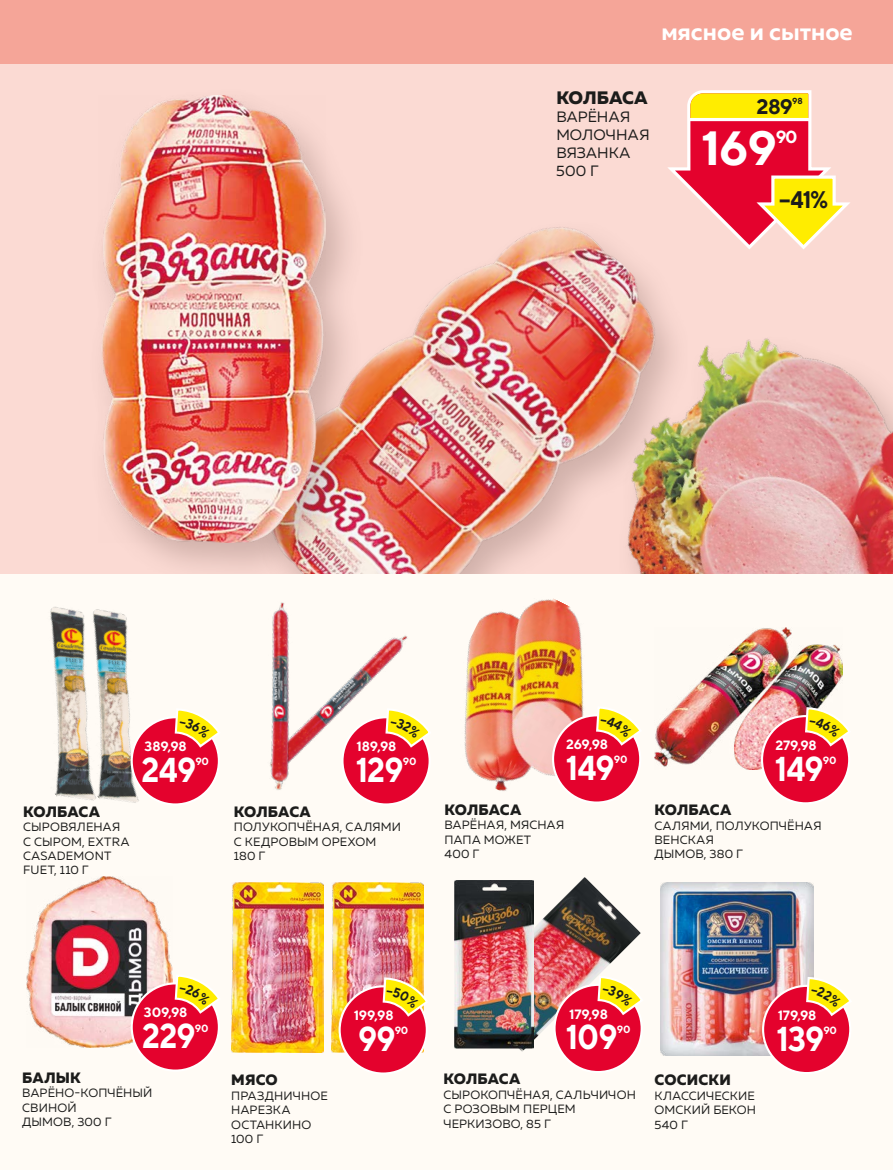
<style>
.page{position:relative;width:893px;height:1170px;background:#fff}
.page>*{position:absolute;margin:0;border:0;box-sizing:border-box;transform-origin:0 0}
.t1{font:700 48px "TT Norms";color:#fff}
.t2{font:700 34.5px "TT Norms";letter-spacing:-.025em;color:#fff;scale:.9 1}
.t3{font:700 24px "Muller";color:#fff}
.t4{font:700 24px "TT Norms";color:#1c1c1b;scale:.9 1}
.t5{font:700 21px "TT Norms";color:#1c1c1b}
.t6{font:800 18px "Muller";color:#1c1c1b}
.t7{font:700 17.55px "TT Norms";color:#fff}
.t8{font:800 15px "Muller";letter-spacing:.01em;color:#1c1c1b}
.t9{font:15px/18px "Muller";letter-spacing:.01em;color:#1c1c1b}
.t10{font:700 13.5px "TT Norms";letter-spacing:-.015em;color:#fff}
.t11{font:12px/14.4px "Muller";letter-spacing:.01em;color:#1c1c1b}
.t12{font:700 10.5px "TT Norms";letter-spacing:-.025em;color:#fff}
.t13{font:700 8.7px "TT Norms";color:#1c1c1b}
</style>
<div class="page">
<div style="left:0;top:64px;width:893px;height:1105px;background:#fbdad3"></div>
<img style="left:702px;top:338px;width:191px;height:236px">
<img style="left:366px;top:227px;width:336px;height:347px">
<div style="left:87px;top:85px;width:279px;height:502px;background:#6b4e48;opacity:.3"></div>
<img style="left:98px;top:96px;width:228px;height:446px">
<div style="left:0;top:574px;width:893px;height:595px;background:#fffbf5"></div>
<div style="left:0;top:0;width:893px;height:64px;background:#f5a598"></div>
<svg style="left:663px;top:90px;width:187px;height:162px"></svg>
<hr style="left:689px;top:118px;width:120px;height:3px;background:#fff">
<img style="left:26px;top:876px;width:146px;height:170px">
<div style="left:132px;top:983px;width:87px;height:87px;background:#e4022d;border-radius:50%"></div>
<img style="left:415px;top:573px;width:221px;height:218px">
<div style="left:553px;top:715px;width:87px;height:87px;background:#e4022d;border-radius:50%"></div>
<img style="left:654px;top:627px;width:188px;height:142px">
<div style="left:762px;top:716px;width:87px;height:87px;background:#e4022d;border-radius:50%"></div>
<img style="left:50px;top:606px;width:89px;height:197px">
<img style="left:231px;top:882px;width:92px;height:170px">
<img style="left:332px;top:882px;width:92px;height:170px">
<div style="left:340px;top:986px;width:87px;height:87px;background:#e4022d;border-radius:50%"></div>
<img style="left:660px;top:882px;width:153px;height:173px">
<img style="left:466px;top:877px;width:175px;height:174px">
<div style="left:554px;top:984px;width:88px;height:87px;background:#e4022d;border-radius:50%"></div>
<div style="left:553px;top:983px;width:90px;height:89px;border:2px solid #fff;border-radius:50%"></div>
<img style="left:454px;top:880px;width:79px;height:168px">
<div style="left:763px;top:985px;width:87px;height:87px;background:#e4022d;border-radius:50%"></div>
<div style="left:342px;top:717px;width:88px;height:87px;background:#e4022d;border-radius:50%"></div>
<img style="left:341px;top:620px;width:102px;height:171px">
<img style="left:270px;top:602px;width:71px;height:188px">
<div style="left:132px;top:717px;width:87px;height:87px;background:#e4022d;border-radius:50%"></div>
<svg style="left:174px;top:976px;width:45px;height:90px"></svg>
<svg style="left:595px;top:705px;width:45px;height:93px"></svg>
<svg style="left:804px;top:706px;width:45px;height:93px"></svg>
<svg style="left:381px;top:976px;width:46px;height:93px"></svg>
<svg style="left:596px;top:974px;width:47px;height:94px"></svg>
<svg style="left:805px;top:975px;width:45px;height:94px"></svg>
<svg style="left:384px;top:707px;width:49px;height:93px"></svg>
<svg style="left:174px;top:710px;width:45px;height:90px"></svg>
<h3 class="t3" style="left:661px;top:17px;width:193px">мясное и сытное</h3>
<h3 class="t6" style="left:556px;top:87px;width:93px">КОЛБАСА</h3>
<p class="t9" style="left:556px;top:108px;width:95px">ВАРЁНАЯ<br>МОЛОЧНАЯ<br>ВЯЗАНКА<br>500 Г</p>
<h3 class="t5" style="left:756px;top:93px;width:38px">289</h3>
<p class="t13" style="left:792px;top:96px;width:12px">98</p>
<h1 class="t1" style="left:701px;top:118px;width:77px">169</h1>
<h3 class="t7" style="left:776px;top:126px;width:23px">90</h3>
<h3 class="t4" style="left:779px;top:184px;width:56px">−41%</h3>
<p class="t8" style="left:23px;top:802px;width:78px">КОЛБАСА</p>
<p class="t11" style="left:23px;top:819px;width:108px">СЫРОВЯЛЕНАЯ<br>С СЫРОМ, EXTRA<br>CASADEMONT<br>FUET, 110 Г</p>
<p class="t10" style="left:145px;top:738px;width:44px">389,98</p>
<h2 class="t2" style="left:142px;top:748px;width:62px">249</h2>
<p class="t12" style="left:195px;top:755px;width:15px">90</p>
<p class="t10" style="left:357px;top:738px;width:41px">189,98</p>
<h2 class="t2" style="left:356px;top:748px;width:55px">129</h2>
<p class="t12" style="left:403px;top:755px;width:15px">90</p>
<p class="t8" style="left:234px;top:802px;width:78px">КОЛБАСА</p>
<p class="t11" style="left:234px;top:819px;width:169px">ПОЛУКОПЧЁНАЯ, САЛЯМИ<br>С КЕДРОВЫМ ОРЕХОМ<br>180 Г</p>
<p class="t10" style="left:566px;top:736px;width:43px">269,98</p>
<p class="t10" style="left:775px;top:736px;width:43px">279,98</p>
<h2 class="t2" style="left:566px;top:746px;width:56px">149</h2>
<p class="t12" style="left:614px;top:753px;width:15px">90</p>
<h2 class="t2" style="left:775px;top:746px;width:56px">149</h2>
<p class="t12" style="left:823px;top:754px;width:15px">90</p>
<p class="t8" style="left:444px;top:800px;width:78px">КОЛБАСА</p>
<p class="t11" style="left:444px;top:817px;width:122px">ВАРЁНАЯ, МЯСНАЯ<br>ПАПА МОЖЕТ<br>400 Г</p>
<p class="t8" style="left:654px;top:800px;width:78px">КОЛБАСА</p>
<p class="t11" style="left:654px;top:817px;width:169px">САЛЯМИ, ПОЛУКОПЧЁНАЯ<br>ВЕНСКАЯ<br>ДЫМОВ, 380 Г</p>
<p class="t10" style="left:144px;top:1004px;width:45px">309,98</p>
<h2 class="t2" style="left:142px;top:1014px;width:61px">229</h2>
<p class="t12" style="left:195px;top:1021px;width:15px">90</p>
<p class="t10" style="left:354px;top:1007px;width:41px">199,98</p>
<h2 class="t2" style="left:358px;top:1017px;width:43px">99</h2>
<p class="t12" style="left:395px;top:1024px;width:15px">90</p>
<p class="t10" style="left:569px;top:1005px;width:40px">179,98</p>
<h2 class="t2" style="left:566px;top:1015px;width:59px">109</h2>
<p class="t12" style="left:617px;top:1022px;width:15px">90</p>
<p class="t10" style="left:778px;top:1006px;width:40px">179,98</p>
<h2 class="t2" style="left:776px;top:1016px;width:55px">139</h2>
<p class="t12" style="left:823px;top:1023px;width:15px">90</p>
<p class="t8" style="left:22px;top:1068px;width:60px">БАЛЫК</p>
<p class="t11" style="left:22px;top:1085px;width:132px">ВАРЁНО-КОПЧЁНЫЙ<br>СВИНОЙ<br>ДЫМОВ, 300 Г</p>
<p class="t8" style="left:231px;top:1070px;width:48px">МЯСО</p>
<p class="t11" style="left:231px;top:1088px;width:98px">ПРАЗДНИЧНОЕ<br>НАРЕЗКА<br>ОСТАНКИНО<br>100 Г</p>
<p class="t8" style="left:443px;top:1069px;width:78px">КОЛБАСА</p>
<p class="t11" style="left:443px;top:1087px;width:194px">СЫРОКОПЧЁНАЯ, САЛЬЧИЧОН<br>С РОЗОВЫМ ПЕРЦЕМ<br>ЧЕРКИЗОВО, 85 Г</p>
<p class="t8" style="left:654px;top:1070px;width:78px">СОСИСКИ</p>
<p class="t11" style="left:654px;top:1088px;width:103px;text-align:justify">КЛАССИЧЕСКИЕ ОМСКИЙ БЕКОН 540 Г</p>
</div>
